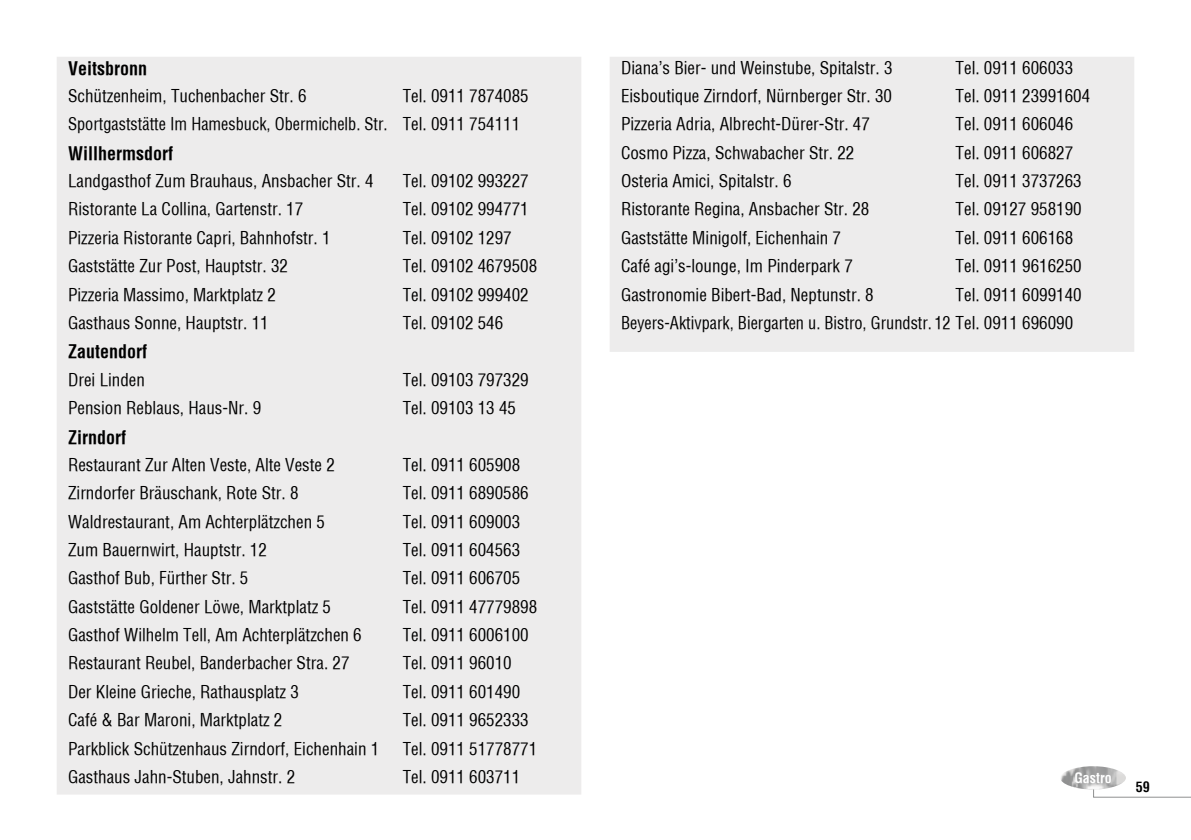
<style>
.page{position:relative;width:1191px;height:840px;background:#fff}
.page>*{position:absolute;margin:0;border:0;box-sizing:border-box;transform-origin:0 0}
.t1{font:700 condensed 18px "Helvetica";color:#000}
.t2{font:17px/28.4px "Helvetica Condensed";color:#000}
.t3{font:700 condensed 14px "Helvetica";color:#fff}
.t4{font:700 condensed 14px "Helvetica";color:#000}
</style>
<div class="page">
<div style="left:57px;top:57px;width:524px;height:737px;background:#edecec"></div>
<div style="left:610px;top:57px;width:524px;height:294px;background:#edecec"></div>
<svg style="left:1092px;top:789px;width:99px;height:8px"></svg>
<img style="left:1061px;top:766px;width:65px;height:23px">
<p class="t1" style="left:68px;top:57px;width:81px">Veitsbronn</p>
<p class="t2" style="left:68px;top:81px;width:240px">Schützenheim, Tuchenbacher Str. 6</p>
<p class="t2" style="left:68px;top:81px;width:462px;text-indent:334px">Tel. 0911 7874085<br>Sportgaststätte Im Hamesbuck, Obermichelb. Str. Tel. 0911 754111</p>
<p class="t1" style="left:68px;top:142px;width:106px">Willhermsdorf</p>
<p class="t2" style="left:68px;top:166px;width:307px">Landgasthof Zum Brauhaus, Ansbacher Str. 4</p>
<p class="t2" style="left:403px;top:166px;width:128px">Tel. 09102 993227</p>
<p class="t2" style="left:68px;top:195px;width:237px">Ristorante La Collina, Gartenstr. 17</p>
<p class="t2" style="left:403px;top:195px;width:128px">Tel. 09102 994771</p>
<p class="t2" style="left:68px;top:223px;width:264px">Pizzeria Ristorante Capri, Bahnhofstr. 1</p>
<p class="t2" style="left:403px;top:223px;width:111px">Tel. 09102 1297</p>
<p class="t2" style="left:68px;top:251px;width:222px">Gaststätte Zur Post, Hauptstr. 32</p>
<p class="t2" style="left:403px;top:251px;width:136px">Tel. 09102 4679508</p>
<p class="t2" style="left:68px;top:280px;width:209px">Pizzeria Massimo, Marktplatz 2</p>
<p class="t2" style="left:403px;top:280px;width:128px">Tel. 09102 999402</p>
<p class="t2" style="left:68px;top:308px;width:202px">Gasthaus Sonne, Hauptstr. 11</p>
<p class="t2" style="left:403px;top:308px;width:102px">Tel. 09102 546</p>
<p class="t1" style="left:68px;top:340px;width:81px">Zautendorf</p>
<p class="t2" style="left:68px;top:365px;width:78px">Drei Linden</p>
<p class="t2" style="left:403px;top:365px;width:128px">Tel. 09103 797329</p>
<p class="t2" style="left:68px;top:393px;width:195px">Pension Reblaus, Haus-Nr. 9</p>
<p class="t2" style="left:403px;top:393px;width:115px">Tel. 09103 13 45</p>
<p class="t1" style="left:68px;top:425px;width:59px">Zirndorf</p>
<p class="t2" style="left:68px;top:450px;width:268px">Restaurant Zur Alten Veste, Alte Veste 2</p>
<p class="t2" style="left:403px;top:450px;width:119px">Tel. 0911 605908</p>
<p class="t2" style="left:68px;top:478px;width:232px">Zirndorfer Bräuschank, Rote Str. 8</p>
<p class="t2" style="left:403px;top:478px;width:128px">Tel. 0911 6890586</p>
<p class="t2" style="left:68px;top:507px;width:258px">Waldrestaurant, Am Achterplätzchen 5</p>
<p class="t2" style="left:403px;top:507px;width:119px">Tel. 0911 609003</p>
<p class="t2" style="left:68px;top:535px;width:200px">Zum Bauernwirt, Hauptstr. 12</p>
<p class="t2" style="left:403px;top:535px;width:119px">Tel. 0911 604563</p>
<p class="t2" style="left:68px;top:563px;width:182px">Gasthof Bub, Fürther Str. 5</p>
<p class="t2" style="left:403px;top:563px;width:119px">Tel. 0911 606705</p>
<p class="t2" style="left:68px;top:592px;width:264px">Gaststätte Goldener Löwe, Marktplatz 5</p>
<p class="t2" style="left:403px;top:592px;width:136px">Tel. 0911 47779898</p>
<p class="t2" style="left:68px;top:620px;width:295px">Gasthof Wilhelm Tell, Am Achterplätzchen 6</p>
<p class="t2" style="left:403px;top:620px;width:128px">Tel. 0911 6006100</p>
<p class="t2" style="left:68px;top:648px;width:283px">Restaurant Reubel, Banderbacher Stra. 27</p>
<p class="t2" style="left:403px;top:648px;width:111px">Tel. 0911 96010</p>
<p class="t2" style="left:68px;top:677px;width:232px">Der Kleine Grieche, Rathausplatz 3</p>
<p class="t2" style="left:403px;top:677px;width:119px">Tel. 0911 601490</p>
<p class="t2" style="left:68px;top:705px;width:216px">Café &amp; Bar Maroni, Marktplatz 2</p>
<p class="t2" style="left:403px;top:705px;width:128px">Tel. 0911 9652333</p>
<p class="t2" style="left:68px;top:733px;width:313px">Parkblick Schützenhaus Zirndorf, Eichenhain 1</p>
<p class="t2" style="left:403px;top:733px;width:136px">Tel. 0911 51778771</p>
<p class="t2" style="left:68px;top:762px;width:229px">Gasthaus Jahn-Stuben, Jahnstr. 2</p>
<p class="t2" style="left:403px;top:762px;width:119px">Tel. 0911 603711</p>
<p class="t2" style="left:621px;top:53px;width:273px">Diana’s Bier- und Weinstube, Spitalstr. 3</p>
<p class="t2" style="left:955px;top:53px;width:119px">Tel. 0911 606033</p>
<p class="t2" style="left:621px;top:81px;width:272px">Eisboutique Zirndorf, Nürnberger Str. 30</p>
<p class="t2" style="left:955px;top:81px;width:136px">Tel. 0911 23991604</p>
<p class="t2" style="left:621px;top:110px;width:250px">Pizzeria Adria, Albrecht-Dürer-Str. 47</p>
<p class="t2" style="left:955px;top:110px;width:119px">Tel. 0911 606046</p>
<p class="t2" style="left:621px;top:138px;width:235px">Cosmo Pizza, Schwabacher Str. 22</p>
<p class="t2" style="left:955px;top:138px;width:119px">Tel. 0911 606827</p>
<p class="t2" style="left:621px;top:166px;width:172px">Osteria Amici, Spitalstr. 6</p>
<p class="t2" style="left:955px;top:166px;width:128px">Tel. 0911 3737263</p>
<p class="t2" style="left:621px;top:195px;width:250px">Ristorante Regina, Ansbacher Str. 28</p>
<p class="t2" style="left:955px;top:195px;width:128px">Tel. 09127 958190</p>
<p class="t2" style="left:621px;top:223px;width:221px">Gaststätte Minigolf, Eichenhain 7</p>
<p class="t2" style="left:955px;top:223px;width:119px">Tel. 0911 606168</p>
<p class="t2" style="left:621px;top:251px;width:233px">Café agi’s-lounge, Im Pinderpark 7</p>
<p class="t2" style="left:955px;top:251px;width:128px">Tel. 0911 9616250</p>
<p class="t2" style="left:621px;top:280px;width:254px">Gastronomie Bibert-Bad, Neptunstr. 8</p>
<p class="t2" style="left:621px;top:280px;width:462px;text-indent:334px">Tel. 0911 6099140<br>Beyers-Aktivpark, Biergarten u. Bistro, Grundstr. 12 Tel. 0911 696090</p>
<p class="t3" style="left:1074px;top:768px;width:39px">Gastro</p>
<p class="t4" style="left:1135px;top:777px;width:15px">59</p>
</div>
